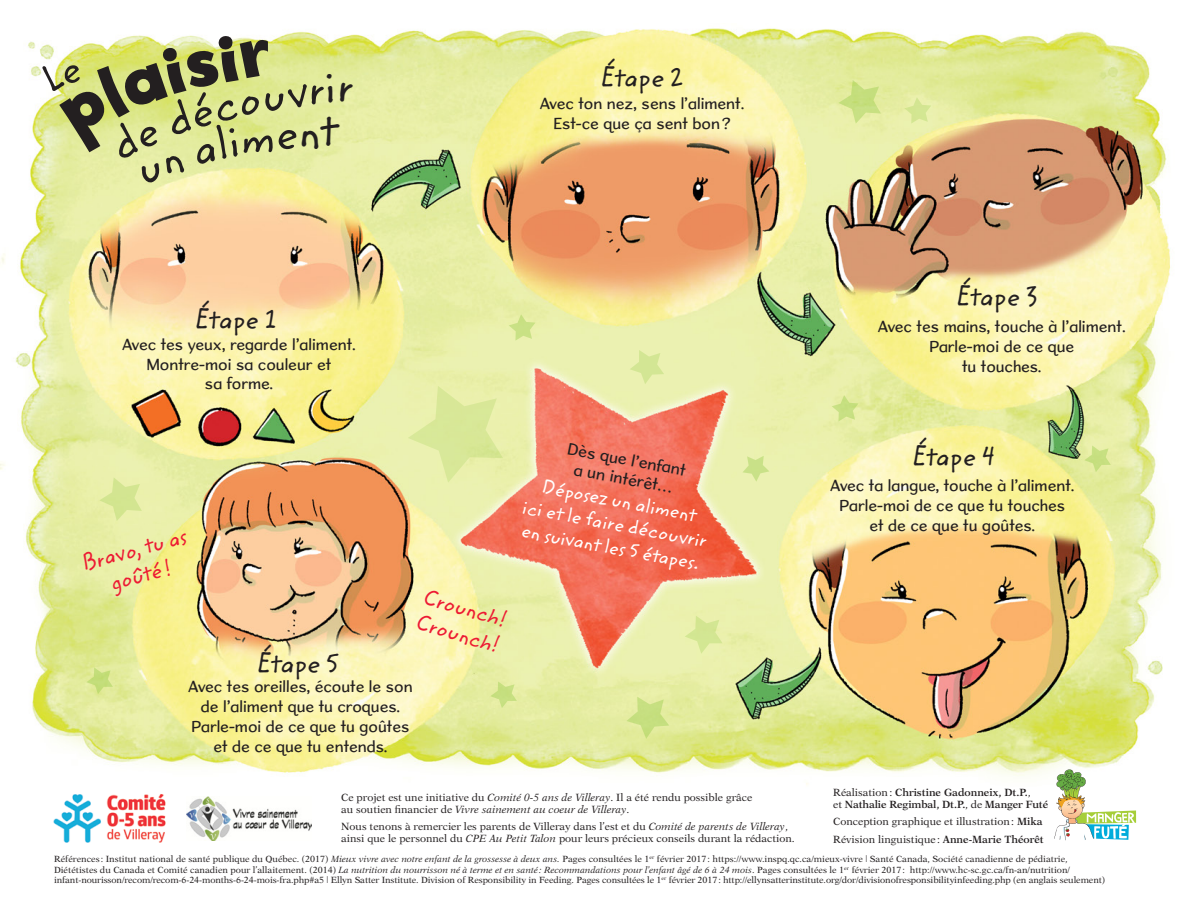
<style>
.page{position:relative;width:1188px;height:918px;background:#fff}
.page>*{position:absolute;margin:0;border:0;box-sizing:border-box;transform-origin:0 0}
.t1{font:27px "Zemke Hand ITC";color:#231f20}
.t2{font:21.9px/26.4px "Zemke Hand ITC";color:#ed1a33;text-align:center}
.t3{font:19.5px/23.4px "Zemke Hand ITC";color:#fff}
.t4{font:16.8px/19px "Sweater School Rg";color:#231f20;text-align:center}
.t5{font:16.5px/19.8px "Sweater School Rg";color:#231f20;text-align:center}
.t6{font:10.5px/12px "New Aster";color:#231f20}
.t7{font:600 10.5px/12px "New Aster";letter-spacing:-.01em;color:#231f20}
.t8{font:9px/10.5px "New Aster";color:#231f20}
.s1{font-weight:400}
.s2{font-weight:600}
.s3{font-style:italic}
</style>
<div class="page">
<img style="left:0;top:28px;width:1170px;height:813px">
<svg style="left:408px;top:386px;width:95px;height:97px;background:#e2eca3"></svg>
<svg style="left:838px;top:80px;width:43px;height:44px;background:#d7e692"></svg>
<svg style="left:99px;top:477px;width:43px;height:44px;background:#e0eb9f"></svg>
<svg style="left:685px;top:616px;width:38px;height:38px"></svg>
<svg style="left:490px;top:681px;width:27px;height:27px"></svg>
<svg style="left:86px;top:667px;width:27px;height:27px"></svg>
<svg style="left:1084px;top:446px;width:27px;height:26px"></svg>
<svg style="left:832px;top:395px;width:27px;height:26px"></svg>
<svg style="left:626px;top:697px;width:43px;height:42px;background:#d6e690"></svg>
<svg style="left:509px;top:314px;width:26px;height:27px"></svg>
<svg style="left:743px;top:456px;width:26px;height:26px"></svg>
<svg style="left:904px;top:97px;width:27px;height:27px"></svg>
<svg style="left:630px;top:350px;width:34px;height:34px"></svg>
<img style="left:52px;top:788px;width:116px;height:55px">
<img style="left:186px;top:797px;width:126px;height:43px">
<svg style="left:1054px;top:770px;width:82px;height:70px"></svg>
<svg style="left:41px;top:35px;width:313px;height:150px;background:#e3ea98"></svg>
<p class="t1" style="left:600px;top:58px;width:85px">Étape 2</p>
<p class="t5" style="left:540px;top:94px;width:206px">Avec ton nez, sens l’aliment.</p>
<p class="t5" style="left:553px;top:113px;width:179px">Est-ce que ça sent bon?</p>
<p class="t1" style="left:194px;top:300px;width:84px">Étape 1</p>
<p class="t5" style="left:122px;top:334px;width:235px">Avec tes yeux, regarde l’aliment.</p>
<p class="t5" style="left:147px;top:354px;width:186px">Montre-moi sa couleur et sa forme.</p>
<p class="t2" style="left:79px;top:552px;width:110px;rotate:-15deg">Bravo, tu as goûté!</p>
<p class="t2" style="left:428px;top:584px;width:88px;rotate:16deg">Crounch!</p>
<p class="t2" style="left:420px;top:610px;width:88px;rotate:16deg">Crounch!</p>
<p class="t1" style="left:256px;top:644px;width:84px">Étape 5</p>
<p class="t5" style="left:188px;top:677px;width:226px">Avec tes oreilles, écoute le son de l’aliment que tu croques.</p>
<p class="t5" style="left:191px;top:716px;width:220px">Parle-moi de ce que tu goûtes et de ce que tu entends.</p>
<p class="t4" style="left:569px;top:439px;width:121px;rotate:10deg">Dès que l’enfant a un intérêt…</p>
<p class="t3" style="left:544px;top:475px;width:158px;rotate:11deg">Déposez un aliment</p>
<p class="t3" style="left:525px;top:495px;width:189px;rotate:11deg">ici et le faire découvrir en suivant les 5 étapes.</p>
<p class="t1" style="left:955px;top:277px;width:84px">Étape 3</p>
<p class="t5" style="left:878px;top:317px;width:249px">Avec tes mains, touche à l’aliment.</p>
<p class="t5" style="left:929px;top:336px;width:146px">Parle-moi de ce que tu touches.</p>
<p class="t1" style="left:911px;top:437px;width:86px">Étape 4</p>
<p class="t5" style="left:830px;top:476px;width:246px">Avec ta langue, touche à l’aliment.</p>
<p class="t5" style="left:840px;top:495px;width:227px">Parle-moi de ce que tu touches et de ce que tu goûtes.</p>
<p class="t7" style="left:833px;top:786px;width:216px"><span class="s1">Réalisation:</span> Christine Gadonneix, Dt.P.<span class="s1">,<br>et</span> Nathalie Regimbal, Dt.P.<span class="s1">, de</span> Manger Futé</p>
<p class="t6" style="left:833px;top:816px;width:211px">Conception graphique et illustration: <span class="s2">Mika</span></p>
<p class="t6" style="left:833px;top:833px;width:212px">Révision linguistique : <span class="s2">Anne-Marie Théorêt</span></p>
<p class="t8" style="left:54px;top:854px;width:1053px">Références : Institut national de santé publique du Québec. (2017) <span class="s3">Mieux vivre avec notre enfant de la grossesse à deux ans.</span> Pages consultées le 1<sup>er</sup> février 2017: https://www.inspq.qc.ca/mieux-vivre | Santé Canada, Société canadienne de pédiatrie,<br>Diététistes du Canada et Comité canadien pour l’allaitement. (2014) <span class="s3">La nutrition du nourrisson né à terme et en santé : Recommandations pour l’enfant âgé de 6 à 24 mois</span>. Pages consultées le 1<sup>er</sup> février 2017: http://www.hc-sc.gc.ca/fn-an/nutrition/ infant-nourisson/recom/recom-6-24-months-6-24-mois-fra.php#a5 | Ellyn Satter Institute. Division of Responsibility in Feeding. Pages consultées le 1<sup>er</sup> février 2017: http://ellynsatterinstitute.org/dor/divisionofresponsibilityinfeeding.php (en anglais seulement)</p>
<p class="t6" style="left:341px;top:791px;width:413px">Ce projet est une initiative du <span class="s3">Comité 0-5 ans de Villeray</span>. Il a été rendu possible grâce au soutien financier de <span class="s3">Vivre sainement au coeur de Villeray</span>.</p>
<p class="t6" style="left:341px;top:821px;width:455px">Nous tenons à remercier les parents de Villeray dans l’est et du <span class="s3">Comité de parents de Villeray</span>, ainsi que le personnel du <span class="s3">CPE Au Petit Talon</span> pour leurs précieux conseils durant la rédaction.</p>
</div>
